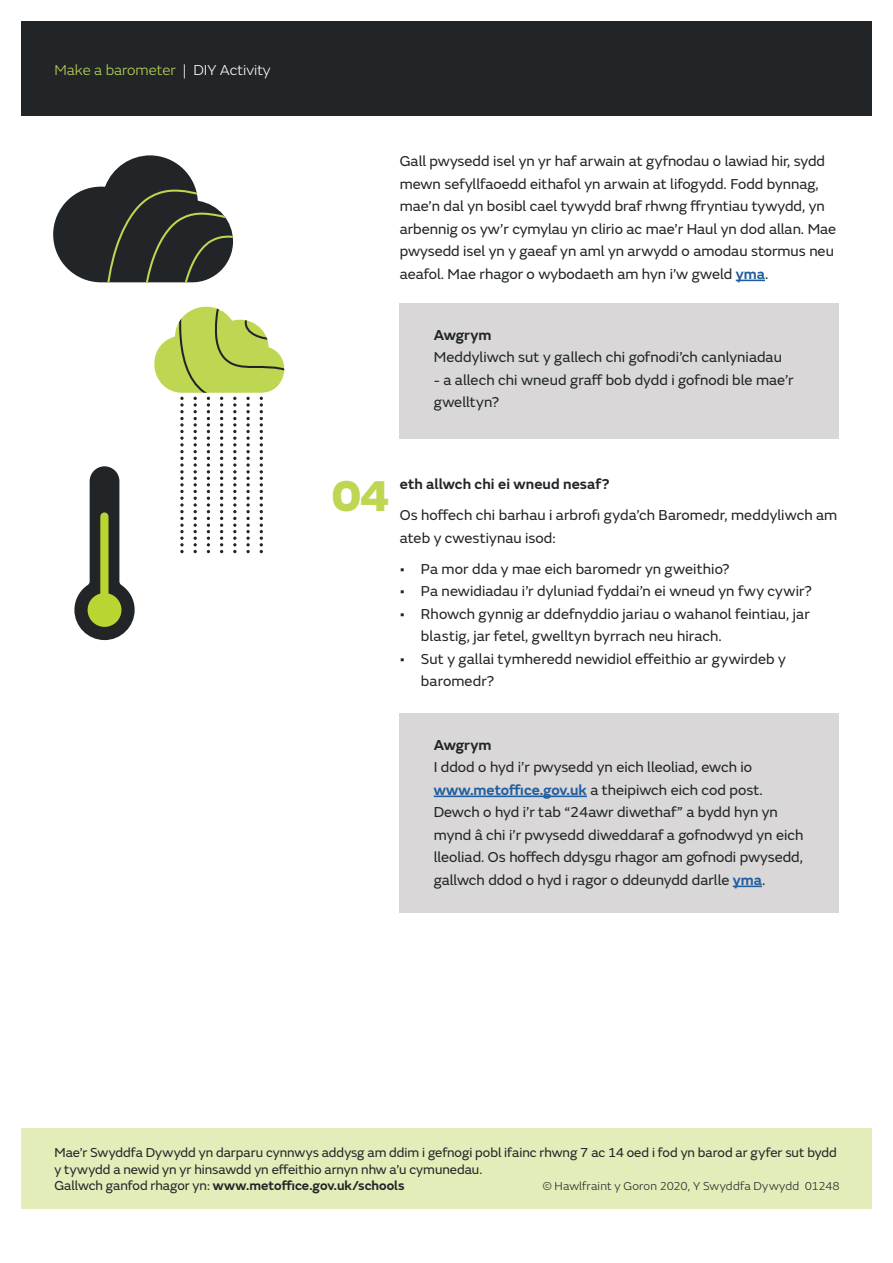
<style>
.page{position:relative;width:893px;height:1263px;background:#fff}
.page>*{position:absolute;margin:0;border:0;box-sizing:border-box;transform-origin:0 0}
.t1{font:800 45px "FS Emeric";color:#bdd753}
.t2{font:15px/22.5px "FS Emeric";color:#212528}
.t3{font:600 15px "FS Emeric";color:#212528}
.t4{font:300 15px "FS Emeric";color:#bdd753}
.t5{font:13.5px/16.5px "FS Emeric";color:#212528}
.t6{font:300 12px "FS Emeric";letter-spacing:.015em;color:#212528}
.s1{color:#fff}
.s2{font-weight:600;color:#215e9e}
.s3{font-weight:600}
</style>
<div class="page">
<div style="left:21px;top:21px;width:851px;height:95px;background:#212528"></div>
<div style="left:21px;top:1128px;width:851px;height:81px;background:#e2edb9"></div>
<svg style="left:154px;top:306px;width:131px;height:247px"></svg>
<svg style="left:53px;top:155px;width:180px;height:127px"></svg>
<svg style="left:74px;top:466px;width:61px;height:174px"></svg>
<div style="left:400px;top:303px;width:439px;height:135px;background:#d9d7d8"></div>
<div style="left:400px;top:713px;width:439px;height:200px;background:#d9d7d8"></div>
<hr style="left:434px;top:795px;width:153px;height:2px;background:#215e9e">
<hr style="left:733px;top:885px;width:29px;height:2px;background:#215e9e">
<svg style="left:736px;top:280px;width:29px;height:1px"></svg>
<p class="t4" style="left:55px;top:60px;width:218px">Make a barometer <span class="s1">| DIY Activity</span></p>
<p class="t2" style="left:400px;top:149px;width:438px">Gall pwysedd isel yn yr haf arwain at gyfnodau o lawiad hir, sydd mewn sefyllfaoedd eithafol yn arwain at lifogydd. Fodd bynnag, mae’n dal yn bosibl cael tywydd braf rhwng ffryntiau tywydd, yn arbennig os yw’r cymylau yn clirio ac mae’r Haul yn dod allan. Mae pwysedd isel yn y gaeaf yn aml yn arwydd o amodau stormus neu aeafol. Mae rhagor o wybodaeth am hyn i’w gweld <span class="s2">yma</span>.</p>
<p class="t3" style="left:434px;top:323px;width:59px">Awgrym</p>
<p class="t2" style="left:434px;top:345px;width:350px">Meddyliwch sut y gallech chi gofnodi’ch canlyniadau</p>
<p class="t2" style="left:434px;top:368px;width:361px">- a allech chi wneud graff bob dydd i gofnodi ble mae’r gwelltyn?</p>
<h1 class="t1" style="left:331px;top:460px;width:61px">04</h1>
<p class="t3" style="left:400px;top:473px;width:211px">eth allwch chi ei wneud nesaf?</p>
<p class="t2" style="left:400px;top:503px;width:439px">Os hoffech chi barhau i arbrofi gyda’ch Baromedr, meddyliwch am ateb y cwestiynau isod:</p>
<p class="t2" style="left:400px;top:557px;width:331px">• Pa mor dda y mae eich baromedr yn gweithio?</p>
<p class="t2" style="left:400px;top:579px;width:414px">• Pa newidiadau i’r dyluniad fyddai’n ei wneud yn fwy cywir?</p>
<p class="t2" style="left:421px;top:602px;width:390px;text-indent:-21px">• Rhowch gynnig ar ddefnyddio jariau o wahanol feintiau, jar blastig, jar fetel, gwelltyn byrrach neu hirach.</p>
<p class="t2" style="left:421px;top:647px;width:366px;text-indent:-21px">• Sut y gallai tymheredd newidiol effeithio ar gywirdeb y baromedr?</p>
<p class="t3" style="left:434px;top:733px;width:59px">Awgrym</p>
<p class="t2" style="left:434px;top:755px;width:371px">I ddod o hyd i’r pwysedd yn eich lleoliad, ewch io <span class="s2">www.metoffice.gov.uk</span> a theipiwch eich cod post.<br>Dewch o hyd i’r tab “24awr diwethaf” a bydd hyn yn mynd â chi i’r pwysedd diweddaraf a gofnodwyd yn eich lleoliad. Os hoffech ddysgu rhagor am gofnodi pwysedd, gallwch ddod o hyd i ragor o ddeunydd darlle <span class="s2">yma</span>.</p>
<p class="t5" style="left:54px;top:1143px;width:784px">Mae’r Swyddfa Dywydd yn darparu cynnwys addysg am ddim i gefnogi pobl ifainc rhwng 7 ac 14 oed i fod yn barod ar gyfer sut bydd y tywydd a newid yn yr hinsawdd yn effeithio arnyn nhw a’u cymunedau.<br>Gallwch ganfod rhagor yn: <span class="s3">www.metoffice.gov.uk/schools</span></p>
<p class="t6" style="left:543px;top:1178px;width:298px">© Hawlfraint y Goron 2020, Y Swyddfa Dywydd 01248</p>
</div>
